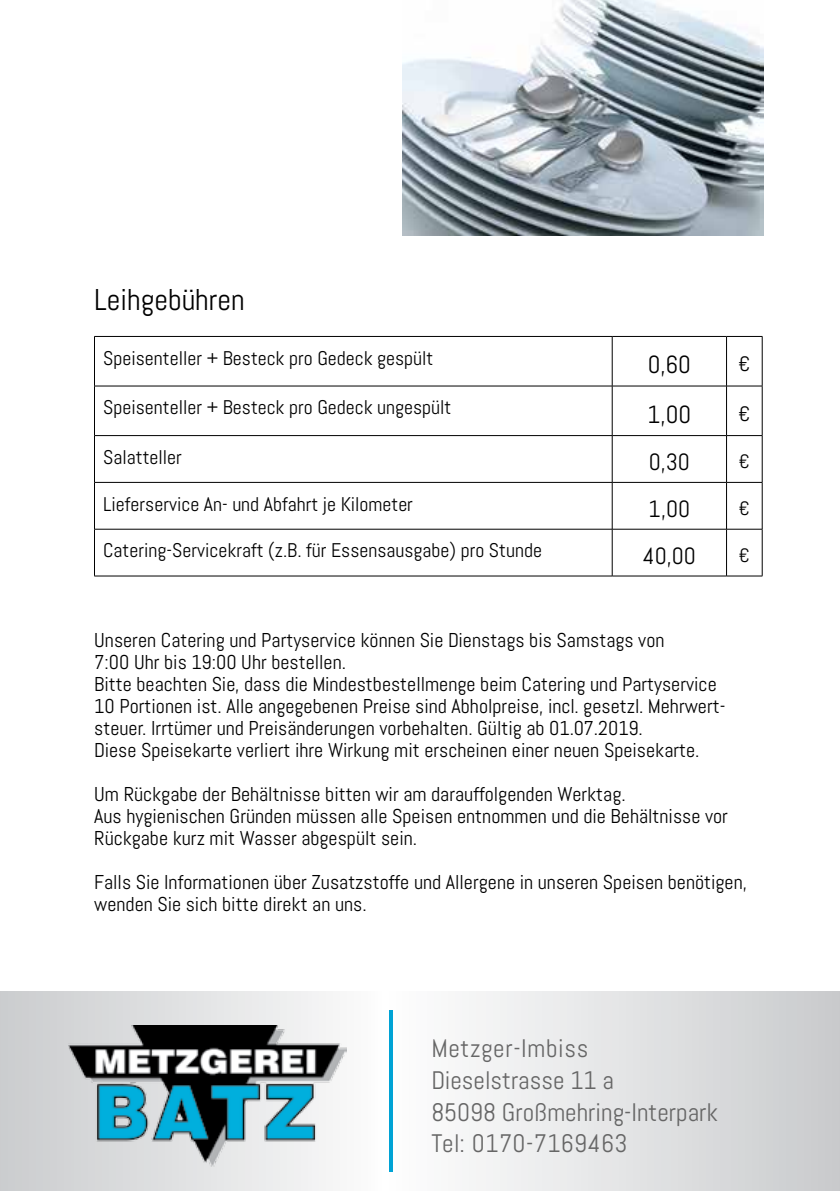
<style>
.page{position:relative;width:840px;height:1191px;background:#fff}
.page>*{position:absolute;margin:0;border:0;box-sizing:border-box;transform-origin:0 0}
.t1{font:30px "Abel";color:#000}
.t2{font:25.4px/31.6px "Abel";color:#666}
.t3{font:24.8px "Abel";color:#000}
.t4{font:23.4px "Abel";color:#000}
.t5{font:20.8px "Abel";color:#000}
.t6{font:20px/22px "Abel";color:#000}
.t7{font:19.8px "Abel";color:#000}
.t8{font:19.4px "Abel";color:#000}
</style>
<div class="page">
<svg style="left:0;top:991px;width:839px;height:200px"></svg>
<img style="left:69px;top:1025px;width:277px;height:141px">
<svg style="left:388px;top:1010px;width:4px;height:162px"></svg>
<img style="left:402px;top:0;width:360px;height:235px">
<hr style="left:612px;top:336px;width:114px;height:1px;background:#000">
<hr style="left:612px;top:386px;width:114px;height:1px;background:#000">
<hr style="left:612px;top:435px;width:114px;height:1px;background:#000">
<hr style="left:612px;top:482px;width:114px;height:1px;background:#000">
<hr style="left:612px;top:529px;width:114px;height:1px;background:#000">
<hr style="left:612px;top:575px;width:114px;height:1px;background:#000">
<hr style="left:94px;top:336px;width:518px;height:1px;background:#000">
<hr style="left:94px;top:337px;width:1px;height:49px;background:#000">
<hr style="left:611px;top:337px;width:1px;height:49px;background:#000">
<hr style="left:94px;top:386px;width:518px;height:1px;background:#000">
<hr style="left:94px;top:386px;width:1px;height:49px;background:#000">
<hr style="left:611px;top:386px;width:1px;height:49px;background:#000">
<hr style="left:94px;top:435px;width:518px;height:1px;background:#000">
<hr style="left:94px;top:436px;width:1px;height:46px;background:#000">
<hr style="left:611px;top:436px;width:1px;height:46px;background:#000">
<hr style="left:94px;top:482px;width:518px;height:1px;background:#000">
<hr style="left:94px;top:482px;width:1px;height:47px;background:#000">
<hr style="left:611px;top:482px;width:1px;height:47px;background:#000">
<hr style="left:94px;top:529px;width:518px;height:1px;background:#000">
<hr style="left:94px;top:529px;width:1px;height:47px;background:#000">
<hr style="left:611px;top:529px;width:1px;height:47px;background:#000">
<hr style="left:94px;top:575px;width:518px;height:1px;background:#000">
<hr style="left:726px;top:336px;width:36px;height:1px;background:#000">
<hr style="left:725px;top:337px;width:1px;height:49px;background:#000">
<hr style="left:761px;top:337px;width:1px;height:49px;background:#000">
<hr style="left:726px;top:386px;width:36px;height:1px;background:#000">
<hr style="left:725px;top:386px;width:1px;height:49px;background:#000">
<hr style="left:761px;top:386px;width:1px;height:49px;background:#000">
<hr style="left:726px;top:435px;width:36px;height:1px;background:#000">
<hr style="left:725px;top:436px;width:1px;height:46px;background:#000">
<hr style="left:761px;top:436px;width:1px;height:46px;background:#000">
<hr style="left:726px;top:482px;width:36px;height:1px;background:#000">
<hr style="left:725px;top:482px;width:1px;height:47px;background:#000">
<hr style="left:761px;top:482px;width:1px;height:47px;background:#000">
<hr style="left:726px;top:529px;width:36px;height:1px;background:#000">
<hr style="left:725px;top:529px;width:1px;height:47px;background:#000">
<hr style="left:761px;top:529px;width:1px;height:47px;background:#000">
<hr style="left:726px;top:575px;width:36px;height:1px;background:#000">
<h1 class="t1" style="left:94px;top:280px;width:152px">Leihgebühren</h1>
<p class="t7" style="left:103px;top:345px;width:331px">Speisenteller + Besteck pro Gedeck gespült</p>
<p class="t3" style="left:647px;top:349px;width:45px">0,60</p>
<p class="t5" style="left:738px;top:351px;width:13px">€</p>
<p class="t7" style="left:103px;top:395px;width:349px">Speisenteller + Besteck pro Gedeck ungespült</p>
<p class="t3" style="left:647px;top:398px;width:45px">1,00</p>
<p class="t5" style="left:738px;top:400px;width:13px">€</p>
<p class="t7" style="left:103px;top:444px;width:80px">Salatteller</p>
<p class="t4" style="left:648px;top:447px;width:43px">0,30</p>
<p class="t8" style="left:738px;top:449px;width:12px">€</p>
<p class="t7" style="left:103px;top:491px;width:311px">Lieferservice An- und Abfahrt je Kilometer</p>
<p class="t4" style="left:648px;top:494px;width:43px">1,00</p>
<p class="t8" style="left:738px;top:496px;width:12px">€</p>
<p class="t7" style="left:103px;top:538px;width:440px">Catering-Servicekraft (z.B. für Essensausgabe) pro Stunde</p>
<p class="t4" style="left:642px;top:541px;width:54px">40,00</p>
<p class="t8" style="left:738px;top:543px;width:12px">€</p>
<p class="t6" style="left:94px;top:629px;width:632px">Unseren Catering und Partyservice können Sie Dienstags bis Samstags von<br>7:00 Uhr bis 19:00 Uhr bestellen.<br>Bitte beachten Sie, dass die Mindestbestellmenge beim Catering und Partyservice 10 Portionen ist. Alle angegebenen Preise sind Abholpreise, incl. gesetzl. Mehrwert&shy;steuer. Irrtümer und Preisänderungen vorbehalten. Gültig ab 01.07.2019.<br>Diese Speisekarte verliert ihre Wirkung mit erscheinen einer neuen Speisekarte.</p>
<p class="t6" style="left:94px;top:783px;width:635px">Um Rückgabe der Behältnisse bitten wir am darauffolgenden Werktag.<br>Aus hygienischen Gründen müssen alle Speisen entnommen und die Behältnisse vor<br>Rückgabe kurz mit Wasser abgespült sein.</p>
<p class="t6" style="left:94px;top:871px;width:654px">Falls Sie Informationen über Zusatzstoffe und Allergene in unseren Speisen benötigen, wenden Sie sich bitte direkt an uns.</p>
<p class="t2" style="left:431px;top:1032px;width:288px">Metzger-Imbiss<br>Dieselstrasse 11 a<br>85098 Großmehring-Interpark<br>Tel: 0170-7169463</p>
</div>
